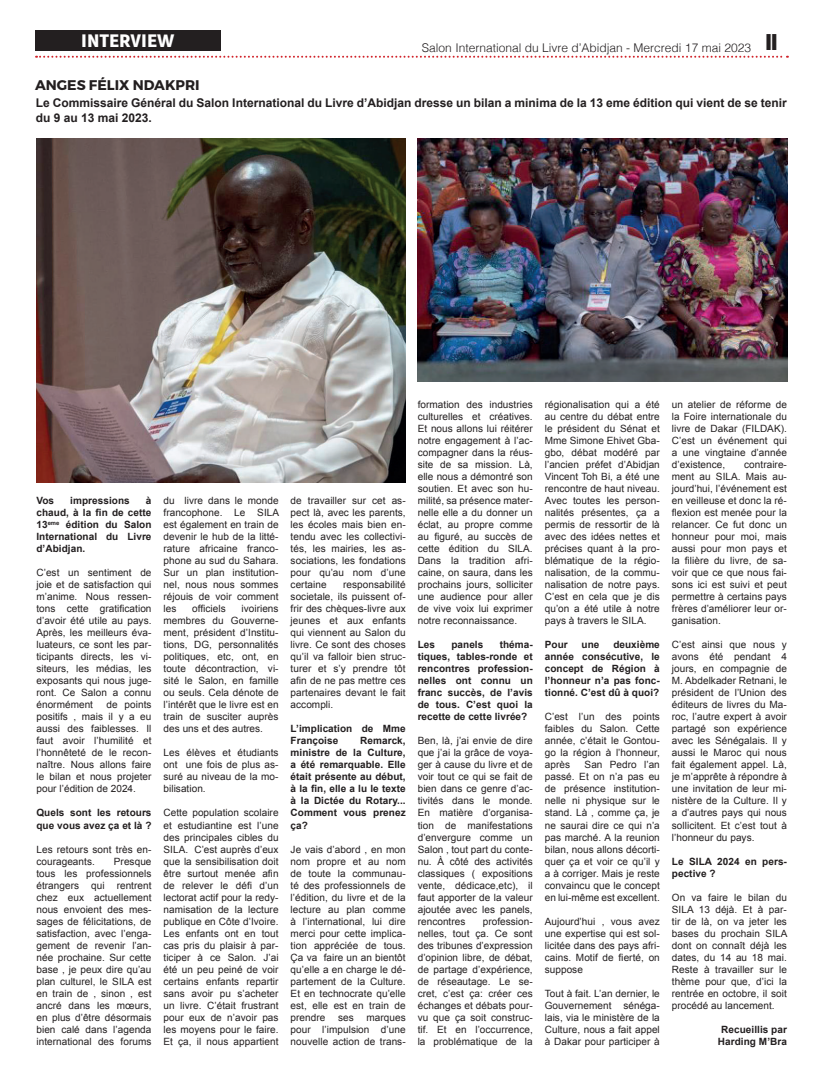
<style>
.page{position:relative;width:823px;height:1092px;background:#fff}
.page>*{position:absolute;margin:0;border:0;box-sizing:border-box;transform-origin:0 0}
.t1{font:900 18px "Akrobat";color:#fff;scale:1.21 1}
.t2{font:700 14px "Montserrat";color:#231f20}
.t3{font:700 12px/14.4px "Arial";color:#231f20}
.t4{font:300 12px "Helvetica";color:#231f20}
.t5{font:10px/12px "Arial";letter-spacing:.005em;color:#231f20;text-align:justify}
.t6{font:700 10px/12px "Arial";letter-spacing:.005em;color:#231f20;text-align:justify}
</style>
<div class="page">
<div style="left:35px;top:30px;width:186px;height:21px;background:#231f20"></div>
<svg style="left:36px;top:56px;width:751px;height:2px"></svg>
<img style="left:36px;top:139px;width:369px;height:343px">
<img style="left:417px;top:139px;width:369px;height:242px">
<h1 class="t1" style="left:81px;top:29px;width:78px">INTERVIEW</h1>
<h2 class="t2" style="left:35px;top:76px;width:166px">ANGES FÉLIX NDAKPRI</h2>
<p class="t4" style="left:421px;top:37px;width:356px">Salon International du Livre d’Abidjan - Mercredi 17 mai 2023 <sup>II</sup></p>
<p class="t3" style="left:36px;top:96px;width:752px">Le Commissaire Général du Salon International du Livre d’Abidjan dresse un bilan a minima de la 13 eme édition qui vient de se tenir du 9 au 13 mai 2023.</p>
<p class="t6" style="left:36px;top:495px;width:116px;text-indent:109px">à chaud, à la fin de cette 13<sup>eme</sup> édition du Salon International du Livre d’Abidjan.</p>
<p class="t5" style="left:36px;top:567px;width:116px">C’est un sentiment de joie et de satisfaction qui m’anime. Nous ressen&shy;tons cette gratification d’avoir été utile au pays.<br>Après, les meilleurs éva&shy;luateurs, ce sont les par&shy;ticipants directs, les vi&shy;siteurs, les médias, les exposants qui nous juge&shy;ront. Ce Salon a connu énormément</p>
<p class="t6" style="left:36px;top:495px;width:19px">Vos</p>
<p class="t6" style="left:70px;top:495px;width:61px">impressions</p>
<p class="t5" style="left:36px;top:699px;width:116px;text-indent:70px">de points positifs , mais il y a eu aussi des faiblesses. Il faut avoir l’humilité et l’honnêteté de le recon&shy;naître. Nous allons faire le bilan et nous projeter pour l’édition de 2024.</p>
<p class="t6" style="left:36px;top:807px;width:116px">Quels sont les retours que vous avez ça et là ?</p>
<p class="t5" style="left:36px;top:843px;width:116px">Les retours sont très en&shy;courageants.</p>
<p class="t5" style="left:36px;top:855px;width:116px;text-indent:77px">Presque tous les professionnels étrangers qui rentrent chez eux actuellement nous envoient des mes&shy;sages de félicitations, de satisfaction, avec l’enga&shy;gement de revenir l’an&shy;née prochaine. Sur cette base , je peux dire qu’au plan culturel, le SILA est en train de , sinon , est ancré dans les mœurs, en plus d’être désormais bien calé dans l’agenda international des forums</p>
<p class="t5" style="left:163px;top:495px;width:117px">du livre dans le monde francophone. Le SILA est également en train de devenir le hub de la litté&shy;rature africaine franco&shy;phone au sud du Sahara.<br>Sur un plan institution&shy;nel, nous nous sommes réjouis de voir comment les</p>
<p class="t5" style="left:192px;top:603px;width:35px">officiels</p>
<p class="t5" style="left:163px;top:603px;width:116px;text-indent:78px">ivoiriens membres du Gouverne&shy;ment, président d’Institu&shy;tions, DG, personnalités politiques, etc, ont, en toute décontraction, vi&shy;sité le Salon, en famille ou seuls. Cela dénote de l’intérêt que le livre est en train de susciter auprès des uns et des autres.</p>
<p class="t5" style="left:163px;top:747px;width:116px">Les élèves et étudiants ont une fois de plus as&shy;suré au niveau de la mo&shy;bilisation.</p>
<p class="t5" style="left:163px;top:807px;width:116px">Cette population scolaire et estudiantine est l’une des principales cibles du SILA. C’est auprès d’eux que la sensibilisation doit être surtout menée afin de relever le défi d’un lectorat actif pour la redy&shy;namisation de la lecture publique en Côte d’Ivoire.<br>Les enfants ont en tout cas pris du plaisir à par&shy;ticiper à ce Salon. J’ai été un peu peiné de voir certains enfants repartir sans avoir pu s’acheter un livre. C’était frustrant pour eux de n’avoir pas les moyens pour le faire.<br>Et ça, il nous appartient</p>
<p class="t5" style="left:290px;top:495px;width:116px">de travailler sur cet as&shy;pect là, avec les parents, les écoles mais bien en&shy;tendu avec les collectivi&shy;tés, les mairies, les as&shy;sociations, les fondations pour qu’au nom d’une certaine</p>
<p class="t5" style="left:290px;top:579px;width:116px;text-indent:53px">responsabilité societale, ils puissent of&shy;frir des chèques-livre aux jeunes et aux enfants qui viennent au Salon du livre. Ce sont des choses qu’il va falloir bien struc&shy;turer et s’y prendre tôt afin de ne pas mettre ces partenaires devant le fait accompli.</p>
<p class="t6" style="left:290px;top:723px;width:116px">L’implication de Mme<br>Françoise</p>
<p class="t6" style="left:290px;top:735px;width:116px;text-indent:70px">Remarck, ministre de la Culture, a été remarquable. Elle était présente au début, à la fin, elle a lu le texte à la Dictée du Rotary...<br>Comment vous prenez ça?</p>
<p class="t5" style="left:290px;top:843px;width:116px">Je vais d’abord , en mon nom propre et au nom de toute la communau&shy;té des professionnels de l’édition, du livre et de la lecture au plan comme à l’international, lui dire merci pour cette implica&shy;tion appréciée de tous.<br>Ça va faire un an bientôt qu’elle a en charge le dé&shy;partement de la Culture.<br>Et en technocrate qu’elle est, elle est en train de prendre</p>
<p class="t5" style="left:290px;top:1011px;width:116px;text-indent:76px">marques pour l’impulsion d’une nouvelle action de trans-</p>
<p class="t5" style="left:338px;top:1011px;width:17px">ses</p>
<p class="t5" style="left:417px;top:399px;width:116px">formation des industries culturelles et créatives.<br>Et nous allons lui réitérer notre engagement à l’ac&shy;compagner dans la réus&shy;site de sa mission. Là, elle nous a démontré son soutien. Et avec son hu&shy;milité, sa présence mater&shy;nelle elle a du donner un éclat, au propre comme au figuré, au succès de cette édition du SILA.<br>Dans la tradition afri&shy;caine, on saura, dans les prochains jours, solliciter une audience pour aller de vive voix lui exprimer notre reconnaissance.</p>
<p class="t6" style="left:417px;top:639px;width:19px">Les</p>
<p class="t6" style="left:451px;top:639px;width:33px">panels</p>
<p class="t6" style="left:417px;top:639px;width:116px;text-indent:82px">théma&shy;tiques, tables-ronde et rencontres profession&shy;nelles ont connu un franc succès, de l’avis de tous. C’est quoi la recette de cette livrée?</p>
<p class="t5" style="left:417px;top:735px;width:116px">Ben, là, j’ai envie de dire que j’ai la grâce de voya&shy;ger à cause du livre et de voir tout ce qui se fait de bien dans ce genre d’ac&shy;tivités dans le monde.<br>En matière d’organisa&shy;tion de manifestations d’envergure comme un Salon , tout part du conte&shy;nu. À côté des activités classiques ( expositions vente, dédicace,etc), il faut apporter de la valeur ajoutée avec les panels, rencontres</p>
<p class="t5" style="left:417px;top:915px;width:116px;text-indent:65px">profession&shy;nelles, tout ça. Ce sont des tribunes d’expression d’opinion libre, de débat, de partage d’expérience, de réseautage. Le se&shy;cret, c’est ça: créer ces échanges et débats pour&shy;vu que ça soit construc&shy;tif. Et en l’occurrence, la problématique de la</p>
<p class="t5" style="left:544px;top:399px;width:116px">régionalisation qui a été au centre du débat entre le président du Sénat et Mme Simone Ehivet Gba&shy;gbo, débat modéré par l’ancien préfet d’Abidjan Vincent Toh Bi, a été une rencontre de haut niveau.<br>Avec toutes les person&shy;nalités présentes, ça a permis de ressortir de là avec des idées nettes et précises quant à la pro&shy;blématique de la régio&shy;nalisation, de la commu&shy;nalisation de notre pays.<br>C’est en cela que je dis qu’on a été utile à notre pays à travers le SILA.</p>
<p class="t6" style="left:544px;top:639px;width:24px">Pour</p>
<p class="t6" style="left:581px;top:639px;width:19px">une</p>
<p class="t6" style="left:544px;top:639px;width:116px;text-indent:68px">deuxième année consécutive, le concept de Région à l’honneur n’a pas fonc&shy;tionné. C’est dû à quoi?</p>
<p class="t5" style="left:544px;top:711px;width:116px">C’est l’un des points faibles du Salon. Cette année, c’était le Gontou&shy;go la région à l’honneur, après</p>
<p class="t5" style="left:544px;top:759px;width:116px;text-indent:40px">San Pedro l’an passé. Et on n’a pas eu de présence institution&shy;nelle ni physique sur le stand. Là , comme ça, je ne saurai dire ce qui n’a pas marché. A la reunion bilan, nous allons décorti&shy;quer ça et voir ce qu’il y a à corriger. Mais je reste convaincu que le concept en lui-même est excellent.</p>
<p class="t5" style="left:544px;top:915px;width:116px">Aujourd’hui , vous avez une expertise qui est sol&shy;licitée dans des pays afri&shy;cains. Motif de fierté, on suppose</p>
<p class="t5" style="left:544px;top:987px;width:116px">Tout à fait. L’an dernier, le Gouvernement sénéga&shy;lais, via le ministère de la Culture, nous a fait appel à Dakar pour participer à</p>
<p class="t5" style="left:671px;top:399px;width:116px">un atelier de réforme de la Foire internationale du livre de Dakar (FILDAK).<br>C’est un événement qui a une vingtaine d’année d’existence,</p>
<p class="t5" style="left:671px;top:459px;width:116px;text-indent:72px">contraire&shy;ment au SILA. Mais au&shy;jourd’hui, l’événement est en veilleuse et donc la ré&shy;flexion est menée pour la relancer. Ce fut donc un honneur pour moi, mais aussi pour mon pays et la filière du livre, de sa&shy;voir que ce que nous fai&shy;sons ici est suivi et peut permettre à certains pays frères d’améliorer leur or&shy;ganisation.</p>
<p class="t5" style="left:671px;top:639px;width:116px">C’est ainsi que nous y avons été pendant 4 jours, en compagnie de M. Abdelkader Retnani, le président de l’Union des éditeurs de livres du Ma&shy;roc, l’autre expert à avoir partagé son expérience avec les Sénégalais. Il y aussi le Maroc qui nous fait également appel. Là, je m’apprête à répondre à une invitation de leur mi&shy;nistère de la Culture. Il y a d’autres pays qui nous sollicitent. Et c’est tout à l’honneur du pays.</p>
<p class="t6" style="left:671px;top:855px;width:116px">Le SILA 2024 en pers&shy;pective ?</p>
<p class="t5" style="left:671px;top:891px;width:117px">On va faire le bilan du SILA 13 déjà. Et à par&shy;tir de là, on va jeter les bases du prochain SILA dont on connaît déjà les dates, du 14 au 18 mai.<br>Reste à travailler sur le thème pour que, d’ici la rentrée en octobre, il soit procédé au lancement.</p>
<p class="t6" style="left:717px;top:1023px;width:70px;text-align:center">Recueillis par<br>Harding M’Bra</p>
</div>
